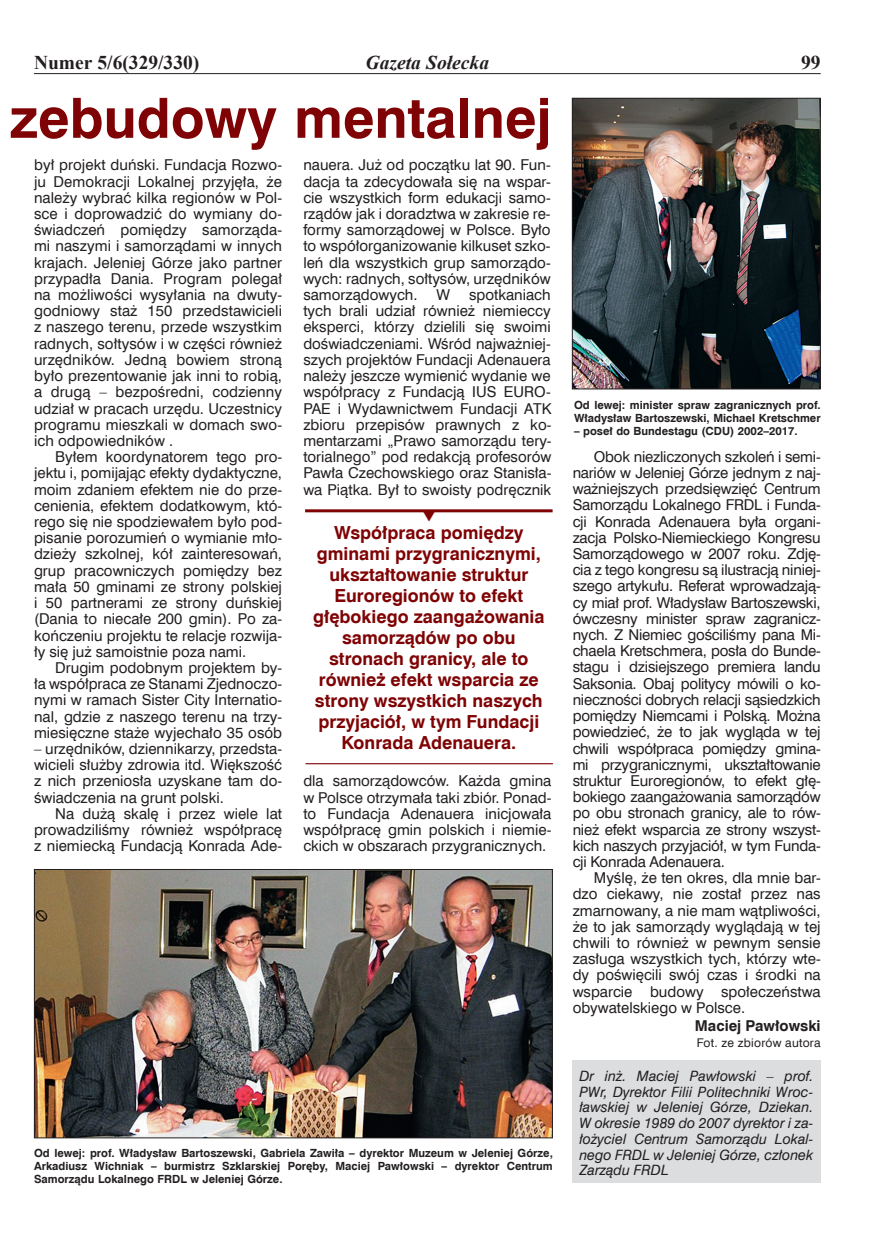
<style>
.page{position:relative;width:876px;height:1234px;background:#fff}
.page>*{position:absolute;margin:0;border:0;box-sizing:border-box;transform-origin:0 0}
.t1{font:700 55.5px "Swis 721 EU";color:#7f0304}
.t2{font:700 19.5px "Times New Roman";color:#231f20}
.t3{font:italic 700 19.5px "Times New Roman";color:#231f20}
.t4{font:700 18px/21px "Swis 721 EU";color:#7f0304;text-align:center}
.t5{font:15px/16.2px "Swis 721 EU";color:#231f20;text-align:justify}
.t6{font:700 15px "Swis 721 EU";color:#231f20}
.t7{font:italic 14.25px/15.8px "Swis 721 EU";color:#231f20;text-align:justify}
.t8{font:12px "Swis 721 EU";letter-spacing:.02em;color:#231f20}
.t9{font:700 11.25px/12.8px "Swis 721 EU";color:#231f20}
</style>
<div class="page">
<hr style="left:34px;top:73px;width:787px;height:1px;background:#231f20">
<img style="left:574px;top:100px;width:245px;height:287px">
<div style="left:572px;top:98px;width:249px;height:291px;border:1px solid #231f20"></div>
<img style="left:36px;top:870px;width:515px;height:265px">
<div style="left:34px;top:868px;width:519px;height:269px;border:1px solid #231f20"></div>
<div style="left:572px;top:1060px;width:249px;height:122px;background:#dcdddf"></div>
<hr style="left:305px;top:509px;width:248px;height:3px;background:#7f0304">
<hr style="left:305px;top:763px;width:248px;height:1px;background:#7f0304">
<svg style="left:423px;top:512px;width:12px;height:1px"></svg>
<h2 class="t2" style="left:34px;top:49px;width:167px">Numer 5/6(329/330)</h2>
<h2 class="t3" style="left:366px;top:49px;width:125px">Gazeta Sołecka</h2>
<h2 class="t2" style="left:801px;top:49px;width:21px">99</h2>
<h1 class="t1" style="left:10px;top:83px;width:543px">zebudowy mentalnej</h1>
<p class="t5" style="left:34px;top:157px;width:250px">był projekt duński. Fundacja Rozwo&shy;ju Demokracji Lokalnej przyjęła, że należy wybrać kilka regionów w Pol&shy;sce i doprowadzić do wymiany do&shy;świadczeń pomiędzy samorząda&shy;mi naszymi i samorządami w innych krajach. Jeleniej Górze jako partner przypadła Dania. Program polegał na możliwości wysyłania na dwuty&shy;godniowy staż 150 przedstawicieli z naszego terenu, przede wszystkim radnych, sołtysów i w części również urzędników. Jedną bowiem stroną było prezentowanie jak inni to robią, a drugą – bezpośredni, codzienny udział w pracach urzędu. Uczestnicy programu mieszkali w domach swo&shy;ich odpowiedników .</p>
<p class="t5" style="left:34px;top:449px;width:250px;text-indent:21px">Byłem koordynatorem tego pro&shy;jektu i, pomijając efekty dydaktyczne, moim zdaniem efektem nie do prze&shy;cenienia, efektem dodatkowym, któ&shy;rego się nie spodziewałem było pod&shy;pisanie porozumień o wymianie mło&shy;dzieży szkolnej, kół zainteresowań, grup pracowniczych pomiędzy bez mała 50 gminami ze strony polskiej i 50 partnerami ze strony duńskiej (Dania to niecałe 200 gmin). Po za&shy;kończeniu projektu te relacje rozwija&shy;ły się już samoistnie poza nami.</p>
<p class="t5" style="left:34px;top:659px;width:250px;text-indent:21px">Drugim podobnym projektem by&shy;ła współpraca ze Stanami Zjednoczo&shy;nymi w ramach Sister City Internatio&shy;nal, gdzie z naszego terenu na trzy&shy;miesięczne staże wyjechało 35 osób</p>
<p class="t5" style="left:34px;top:740px;width:250px">– urzędników, dziennikarzy, przedsta&shy;wicieli służby zdrowia itd. Większość z nich przeniosła uzyskane tam do&shy;świadczenia na grunt polski.</p>
<p class="t5" style="left:34px;top:805px;width:250px;text-indent:21px">Na dużą skalę i przez wiele lat prowadziliśmy również współpracę z niemiecką Fundacją Konrada Ade-</p>
<p class="t5" style="left:303px;top:157px;width:249px">nauera. Już od początku lat 90. Fun&shy;dacja ta zdecydowała się na wspar&shy;cie wszystkich form edukacji samo&shy;rządów jak i doradztwa w zakresie re&shy;formy samorządowej w Polsce. Było to współorganizowanie kilkuset szko&shy;leń dla wszystkich grup samorządo&shy;wych: radnych, sołtysów, urzędników samorządowych.</p>
<p class="t5" style="left:303px;top:287px;width:250px;text-indent:166px">spotkaniach tych brali udział również niemieccy eksperci, którzy dzielili się swoimi doświadczeniami. Wśród najważniej&shy;szych projektów Fundacji Adenauera należy jeszcze wymienić wydanie we współpracy z Fundacją IUS EURO-PAE i Wydawnictwem Fundacji ATK zbioru przepisów prawnych z ko&shy;mentarzami „Prawo samorządu tery&shy;torialnego” pod redakcją profesorów Pawła Czechowskiego oraz Stanisła&shy;wa Piątka. Był to swoisty podręcznik</p>
<p class="t5" style="left:436px;top:287px;width:15px">W</p>
<p class="t4" style="left:313px;top:522px;width:233px">Współpraca pomiędzy gminami przygranicznymi, ukształtowanie struktur<br>Euroregionów to efekt głębokiego zaangażowania samorządów po obu stronach granicy, ale to również efekt wsparcia ze strony wszystkich naszych przyjaciół, w tym Fundacji<br>Konrada Adenauera.</p>
<p class="t5" style="left:303px;top:773px;width:250px">dla samorządowców. Każda gmina w Polsce otrzymała taki zbiór. Ponad&shy;to Fundacja Adenauera inicjowała współpracę gmin polskich i niemie&shy;ckich w obszarach przygranicznych.</p>
<p class="t9" style="left:34px;top:1146px;width:520px;text-align:justify">Od lewej: prof. Władysław Bartoszewski, Gabriela Zawiła – dyrektor Muzeum w Jeleniej Górze, Arkadiusz Wichniak – burmistrz Szklarskiej Poręby, Maciej Pawłowski – dyrektor Centrum Samorządu Lokalnego FRDL w Jeleniej Górze.</p>
<p class="t9" style="left:574px;top:399px;width:248px">Od lewej: minister spraw zagranicznych prof.<br>Władysław Bartoszewski, Michael Kretschmer</p>
<p class="t9" style="left:574px;top:425px;width:225px">– poseł do Bundestagu (CDU) 2002–2017.</p>
<p class="t5" style="left:573px;top:448px;width:250px;text-indent:21px">Obok niezliczonych szkoleń i semi&shy;nariów w Jeleniej Górze jednym z naj&shy;ważniejszych przedsięwzięć Centrum Samorządu Lokalnego FRDL i Funda&shy;cji Konrada Adenauera była organi&shy;zacja Polsko-Niemieckiego Kongresu Samorządowego w 2007 roku. Zdję&shy;cia z tego kongresu są ilustracją niniej&shy;szego artykułu. Referat wprowadzają&shy;cy miał prof. Władysław Bartoszewski, ówczesny minister spraw zagranicz&shy;nych. Z Niemiec gościliśmy pana Mi&shy;chaela Kretschmera, posła do Bunde&shy;stagu i dzisiejszego premiera landu Saksonia. Obaj politycy mówili o ko&shy;nieczności dobrych relacji sąsiedzkich pomiędzy Niemcami i Polską. Można powiedzieć, że to jak wygląda w tej chwili współpraca pomiędzy gmina&shy;mi przygranicznymi, ukształtowanie struktur Euroregionów, to efekt głę&shy;bokiego zaangażowania samorządów po obu stronach granicy, ale to rów&shy;nież efekt wsparcia ze strony wszyst&shy;kich naszych przyjaciół, w tym Funda&shy;cji Konrada Adenauera.</p>
<p class="t5" style="left:573px;top:870px;width:250px;text-indent:21px">Myślę, że ten okres, dla mnie bar&shy;dzo ciekawy, nie został przez nas zmarnowany, a nie mam wątpliwości, że to jak samorządy wyglądają w tej chwili to również w pewnym sensie zasługa wszystkich tych, którzy wte&shy;dy poświęcili swój czas i środki na wsparcie budowy społeczeństwa obywatelskiego w Polsce.</p>
<p class="t6" style="left:695px;top:1015px;width:127px">Maciej Pawłowski</p>
<p class="t8" style="left:697px;top:1035px;width:126px">Fot. ze zbiorów autora</p>
<p class="t7" style="left:579px;top:1068px;width:235px">Dr inż. Maciej Pawłowski – prof.<br>PWr, Dyrektor Filii Politechniki Wroc&shy;ławskiej w Jeleniej Górze, Dziekan.<br>W okresie 1989 do 2007 dyrektor i za&shy;łożyciel Centrum Samorządu Lokal&shy;nego FRDL w Jeleniej Górze, członek Zarządu FRDL</p>
</div>
